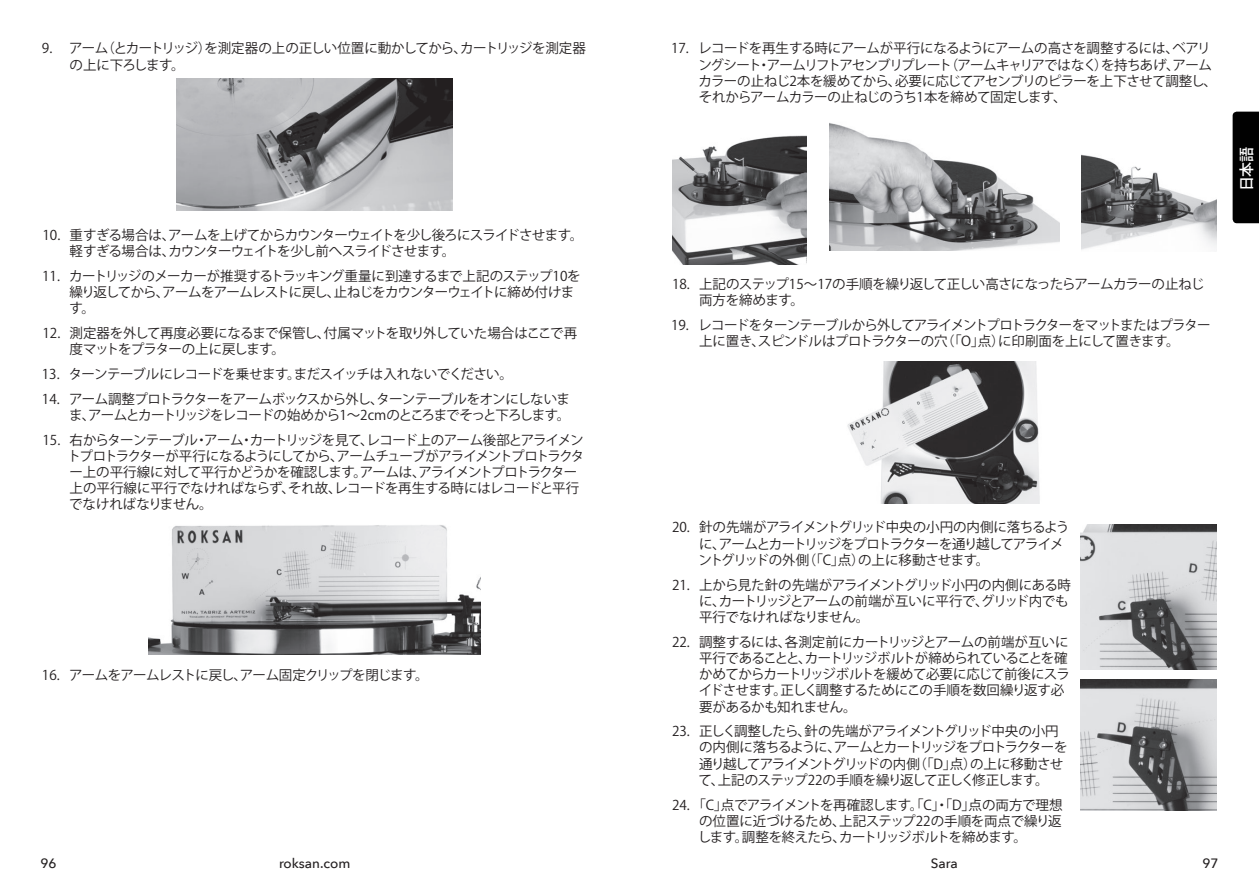
<style>
.page{position:relative;width:1259px;height:893px;background:#fff}
.page>*{position:absolute;margin:0;border:0;box-sizing:border-box;transform-origin:0 0}
.t1{font:500 15px "Koz Go Pro";color:#fff}
.t2{font:13.5px/16.2px "Koz Go Pro";letter-spacing:-.05em;color:#231f20}
.t3{font:13.5px/16.2px "Koz Go Pro";letter-spacing:-.03em;color:#231f20}
.t4{font:13.5px/16.2px "Koz Go Pro";letter-spacing:-.07em;color:#231f20}
.t5{font:500 13.5px "Avenir Next LT Pro";color:#231f20}
</style>
<div class="page">
<img style="left:1081px;top:154px;width:135px;height:96px">
<img style="left:672px;top:135px;width:134px;height:129px">
<img style="left:829px;top:123px;width:230px;height:128px">
<img style="left:847px;top:362px;width:193px;height:142px">
<img style="left:1080px;top:524px;width:136px;height:146px">
<img style="left:1080px;top:679px;width:136px;height:131px">
<img style="left:177px;top:79px;width:276px;height:132px">
<img style="left:149px;top:525px;width:331px;height:130px">
<div style="left:1232px;top:112px;width:27px;height:111px;background:#010101"></div>
<p class="t3" style="left:70px;top:41px;width:518px;text-indent:-28px">9. アーム（とカートリッジ）を測定器の上の正しい位置に動かしてから、カートリッジを測定器の上に下ろします。</p>
<p class="t2" style="left:70px;top:227px;width:515px;text-indent:-27px">10. 重すぎる場合は、アームを上げてからカウンターウェイトを少し後ろにスライドさせます。軽すぎる場合は、カウンターウェイトを少し前へスライドさせます。</p>
<p class="t2" style="left:70px;top:268px;width:513px;text-indent:-27px">11. カートリッジのメーカーが推奨するトラッキング重量に到達するまで上記のステップ10を繰り返してから、アームをアームレストに戻し、止ねじをカウンターウェイトに締め付けます。</p>
<p class="t2" style="left:70px;top:325px;width:509px;text-indent:-27px">12. 測定器を外して再度必要になるまで保管し、付属マットを取り外していた場合はここで再度マットをプラターの上に戻します。</p>
<p class="t2" style="left:42px;top:366px;width:472px">13. ターンテーブルにレコードを乗せます。まだスイッチは入れないでください。</p>
<p class="t2" style="left:42px;top:391px;width:530px;text-align:right">14. アーム調整プロトラクターをアームボックスから外し、ターンテーブルをオンにしないまま、アームとカートリッジをレコードの始めから1～2cmのところまでそっと下ろします。</p>
<p class="t2" style="left:68px;top:432px;width:518px;text-indent:-25px">15. 右からターンテーブル・アーム・カートリッジを見て、レコード上のアーム後部とアライメントプロトラクターが平行になるようにしてから、アームチューブがアライメントプロトラクター上の平行線に対して平行かどうかを確認します。アームは、アライメントプロトラクター上の平行線に平行でなければならず、それ故、レコードを再生する時にはレコードと平行でなければなりません。</p>
<p class="t2" style="left:42px;top:667px;width:388px">16. アームをアームレストに戻し、アーム固定クリップを閉じます。</p>
<p class="t2" style="left:698px;top:41px;width:520px;text-indent:-27px">17. レコードを再生する時にアームが平行になるようにアームの高さを調整するには、ベアリングシート・アームリフトアセンブリプレート（アームキャリアではなく）を持ちあげ、アームカラーの止ねじ2本を緩めてから、必要に応じてアセンブリのピラーを上下させて調整し、それからアームカラーの止ねじのうち1本を締めて固定します、</p>
<p class="t2" style="left:699px;top:276px;width:507px;text-indent:-27px">18. 上記のステップ15～17の手順を繰り返して正しい高さになったらアームカラーの止ねじ両方を締めます。</p>
<p class="t2" style="left:671px;top:317px;width:541px;text-align:center">19. レコードをターンテーブルから外してアライメントプロトラクターをマットまたはプラター上に置き、スピンドルはプロトラクターの穴（「O」点）に印刷面を上にして置きます。</p>
<p class="t2" style="left:698px;top:520px;width:372px;text-indent:-26px">20. 針の先端がアライメントグリッド中央の小円の内側に落ちるように、アームとカートリッジをプロトラクターを通り越してアライメントグリッドの外側（「C」点）の上に移動させます。</p>
<p class="t3" style="left:699px;top:577px;width:373px;text-indent:-27px">21. 上から見た針の先端がアライメントグリッド小円の内側にある時に、カートリッジとアームの前端が互いに平行で、グリッド内でも平行でなければなりません。</p>
<p class="t2" style="left:699px;top:634px;width:373px;text-indent:-27px">22. 調整するには、各測定前にカートリッジとアームの前端が互いに平行であることと、カートリッジボルトが締められていることを確かめてからカートリッジボルトを緩めて必要に応じて前後にスライドさせます。正しく調整するためにこの手順を数回繰り返す必要があるかも知れません。</p>
<p class="t4" style="left:698px;top:723px;width:370px;text-indent:-27px">23. 正しく調整したら、針の先端がアライメントグリッド中央の小円の内側に落ちるように、アームとカートリッジをプロトラクターを通り越してアライメントグリッドの内側（「D」点）の上に移動させて、上記のステップ22の手順を繰り返して正しく修正します。</p>
<p class="t2" style="left:697px;top:797px;width:366px;text-align:justify;text-indent:-26px">24. 「C」点でアライメントを再確認します。「C」・「D」点の両方で理想の位置に近づけるため、上記ステップ22の手順を両点で繰り返します。調整を終えたら、カートリッジボルトを締めます。</p>
<p class="t5" style="left:40px;top:855px;width:18px">96</p>
<p class="t5" style="left:279px;top:855px;width:73px">roksan.com</p>
<p class="t5" style="left:930px;top:855px;width:29px">Sara</p>
<p class="t5" style="left:1202px;top:855px;width:18px">97</p>
<p class="t1" style="left:1237px;top:191px;width:46px;rotate:-90deg">日本語</p>
</div>
